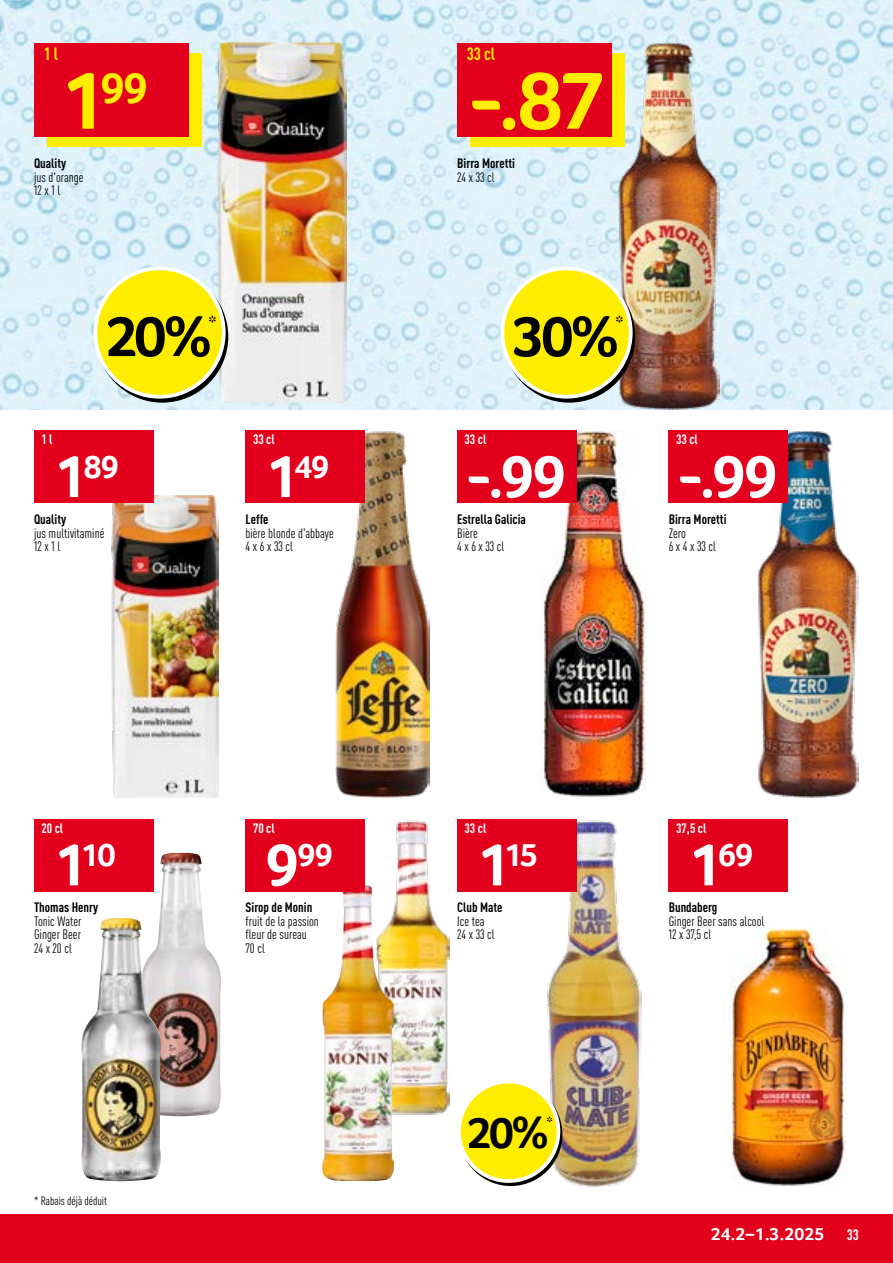
<style>
.page{position:relative;width:893px;height:1263px;background:#fff}
.page>*{position:absolute;margin:0;border:0;box-sizing:border-box;transform-origin:0 0}
.Preis_HOT{font:700 84px "Transgourmet";color:#ffed00}
.Preis_weiss{font:700 61.5px "Transgourmet";color:#fff}
.Rabattbutton{font:700 58.5px "Transgourmet";color:#000}
.Rabattbutton-2{font:700 45px "Transgourmet";color:#000}
.Preis_HOT-2{font:700 44.55px "Transgourmet";color:#ffed00}
.Preis_weiss-2{font:700 33.3px "Transgourmet";letter-spacing:-.035em;color:#fff}
.Rabattbutton-3{font:700 19.5px "Transgourmet";color:#000}
.t1{font:700 18px "Transgourmet";letter-spacing:.01em;color:#fff}
.Unit_HOT{font:700 condensed 17.55px "DINOT";color:#ffed00}
.t2{font:700 condensed 15px "DINOT";color:#fff}
.Rabattbutton-4{font:700 15px "Transgourmet";color:#000}
.t3{font:condensed 13.5px "DINOT";color:#000}
.t4{font:700 condensed 13.5px "DINOT";color:#000}
.Unit_weiss{font:700 condensed 13.5px "DINOT";color:#fff}
.t5{font:condensed 12px "DINOT";color:#000}
.s1{font-size:84px}
.s2{font-size:61.5px}
</style>
<div class="page">
<img style="left:0;top:0;width:893px;height:409px">
<div style="left:0;top:1214px;width:893px;height:49px;background:#e3001d"></div>
<img style="left:217px;top:43px;width:130px;height:360px">
<img style="left:618px;top:43px;width:101px;height:366px">
<img style="left:142px;top:853px;width:79px;height:263px">
<img style="left:394px;top:820px;width:55px;height:295px">
<img style="left:546px;top:819px;width:95px;height:367px">
<img style="left:730px;top:927px;width:116px;height:259px">
<img style="left:112px;top:495px;width:107px;height:303px">
<img style="left:336px;top:431px;width:93px;height:367px">
<img style="left:541px;top:431px;width:105px;height:367px">
<img style="left:758px;top:431px;width:101px;height:367px">
<img style="left:81px;top:918px;width:80px;height:263px">
<img style="left:322px;top:885px;width:72px;height:296px">
<div style="left:47px;top:53px;width:155px;height:94px;background:#ffed00"></div>
<div style="left:34px;top:43px;width:155px;height:93px;background:#e3001d"></div>
<div style="left:95px;top:268px;width:129px;height:129px;background:#ffed00;border-radius:50%"></div>
<div style="left:94px;top:267px;width:132px;height:132px;border:4px solid #fff;border-radius:50%"></div>
<div style="left:470px;top:53px;width:155px;height:94px;background:#ffed00"></div>
<div style="left:457px;top:43px;width:155px;height:93px;background:#e3001d"></div>
<div style="left:502px;top:268px;width:129px;height:129px;background:#ffed00;border-radius:50%"></div>
<div style="left:501px;top:267px;width:132px;height:132px;border:4px solid #fff;border-radius:50%"></div>
<div style="left:34px;top:819px;width:119px;height:72px;background:#e3001d"></div>
<div style="left:246px;top:819px;width:119px;height:72px;background:#e3001d"></div>
<div style="left:457px;top:819px;width:119px;height:72px;background:#e3001d"></div>
<div style="left:459px;top:1081px;width:99px;height:100px;background:#ffed00;border-radius:50%"></div>
<div style="left:457px;top:1080px;width:103px;height:103px;border:4px solid #fff;border-radius:50%"></div>
<div style="left:669px;top:819px;width:119px;height:72px;background:#e3001d"></div>
<div style="left:34px;top:431px;width:119px;height:72px;background:#e3001d"></div>
<div style="left:246px;top:431px;width:119px;height:72px;background:#e3001d"></div>
<div style="left:457px;top:431px;width:119px;height:72px;background:#e3001d"></div>
<div style="left:669px;top:431px;width:119px;height:72px;background:#e3001d"></div>
<p class="Unit_HOT" style="left:44px;top:43px;width:16px">1 l</p>
<p class="Unit_HOT" style="left:467px;top:43px;width:30px">33 cl</p>
<p class="Preis_HOT-2" style="left:61px;top:62px;width:89px"><span class="s1">1</span>99</p>
<p class="Preis_HOT" style="left:467px;top:51px;width:140px">-.87</p>
<p class="t4" style="left:34px;top:155px;width:34px">Quality</p>
<p class="t3" style="left:34px;top:169px;width:51px">jus d'orange</p>
<p class="t3" style="left:34px;top:182px;width:28px">12 x 1 l</p>
<p class="t4" style="left:457px;top:155px;width:59px">Birra Moretti</p>
<p class="t3" style="left:457px;top:169px;width:39px">24 x 33 cl</p>
<p class="Rabattbutton" style="left:105px;top:302px;width:108px">20%</p>
<p class="Rabattbutton-3" style="left:208px;top:311px;width:10px">*</p>
<p class="Rabattbutton" style="left:512px;top:302px;width:108px">30%</p>
<p class="Rabattbutton-3" style="left:616px;top:311px;width:10px">*</p>
<p class="Unit_weiss" style="left:41px;top:431px;width:13px">1 l</p>
<p class="Unit_weiss" style="left:253px;top:431px;width:23px">33 cl</p>
<p class="Unit_weiss" style="left:465px;top:431px;width:23px">33 cl</p>
<p class="Unit_weiss" style="left:676px;top:431px;width:23px">33 cl</p>
<p class="Preis_weiss-2" style="left:54px;top:447px;width:67px"><span class="s2">1</span>89</p>
<p class="Preis_weiss-2" style="left:265px;top:447px;width:65px"><span class="s2">1</span>49</p>
<p class="Preis_weiss" style="left:465px;top:440px;width:103px">-.99</p>
<p class="Preis_weiss" style="left:676px;top:440px;width:103px">-.99</p>
<p class="t4" style="left:34px;top:511px;width:34px">Quality</p>
<p class="t3" style="left:34px;top:525px;width:72px">jus multivitaminé</p>
<p class="t3" style="left:34px;top:538px;width:28px">12 x 1 l</p>
<p class="t4" style="left:246px;top:511px;width:24px">Leffe</p>
<p class="t3" style="left:246px;top:525px;width:90px">bière blonde d'abbaye</p>
<p class="t3" style="left:246px;top:538px;width:49px">4 x 6 x 33 cl</p>
<p class="t4" style="left:457px;top:511px;width:70px">Estrella Galicia</p>
<p class="t3" style="left:457px;top:525px;width:22px">Bière</p>
<p class="t3" style="left:457px;top:538px;width:49px">4 x 6 x 33 cl</p>
<p class="t4" style="left:669px;top:511px;width:59px">Birra Moretti</p>
<p class="t3" style="left:669px;top:525px;width:19px">Zero</p>
<p class="t3" style="left:669px;top:538px;width:49px">6 x 4 x 33 cl</p>
<p class="Unit_weiss" style="left:41px;top:819px;width:23px">20 cl</p>
<p class="Unit_weiss" style="left:253px;top:819px;width:23px">70 cl</p>
<p class="Unit_weiss" style="left:465px;top:819px;width:23px">33 cl</p>
<p class="Unit_weiss" style="left:676px;top:819px;width:32px">37,5 cl</p>
<p class="Preis_weiss-2" style="left:54px;top:835px;width:63px"><span class="s2">1</span>10</p>
<p class="Preis_weiss-2" style="left:265px;top:835px;width:69px"><span class="s2">9</span>99</p>
<p class="Preis_weiss-2" style="left:477px;top:835px;width:63px"><span class="s2">1</span>15</p>
<p class="Preis_weiss-2" style="left:688px;top:835px;width:66px"><span class="s2">1</span>69</p>
<p class="t4" style="left:34px;top:899px;width:66px">Thomas Henry</p>
<p class="t3" style="left:34px;top:913px;width:49px">Tonic Water</p>
<p class="t3" style="left:34px;top:927px;width:48px">Ginger Beer</p>
<p class="t3" style="left:34px;top:940px;width:39px">24 x 20 cl</p>
<p class="t4" style="left:246px;top:899px;width:68px">Sirop de Monin</p>
<p class="t3" style="left:246px;top:913px;width:75px">fruit de la passion</p>
<p class="t3" style="left:246px;top:927px;width:63px">fleur de sureau</p>
<p class="t3" style="left:246px;top:940px;width:21px">70 cl</p>
<p class="t4" style="left:457px;top:899px;width:47px">Club Mate</p>
<p class="t3" style="left:457px;top:913px;width:29px">Ice tea</p>
<p class="t3" style="left:457px;top:927px;width:39px">24 x 33 cl</p>
<p class="t4" style="left:669px;top:899px;width:50px">Bundaberg</p>
<p class="t3" style="left:669px;top:913px;width:97px">Ginger Beer sans alcool</p>
<p class="t3" style="left:669px;top:927px;width:44px">12 x 37,5 cl</p>
<p class="Rabattbutton-2" style="left:467px;top:1106px;width:84px">20%</p>
<p class="Rabattbutton-4" style="left:546px;top:1113px;width:8px">*</p>
<p class="t5" style="left:34px;top:1194px;width:75px">* Rabais déjà déduit</p>
<p class="t1" style="left:711px;top:1224px;width:115px">24.2–1.3.2025</p>
<p class="t2" style="left:847px;top:1226px;width:14px">33</p>
</div>
